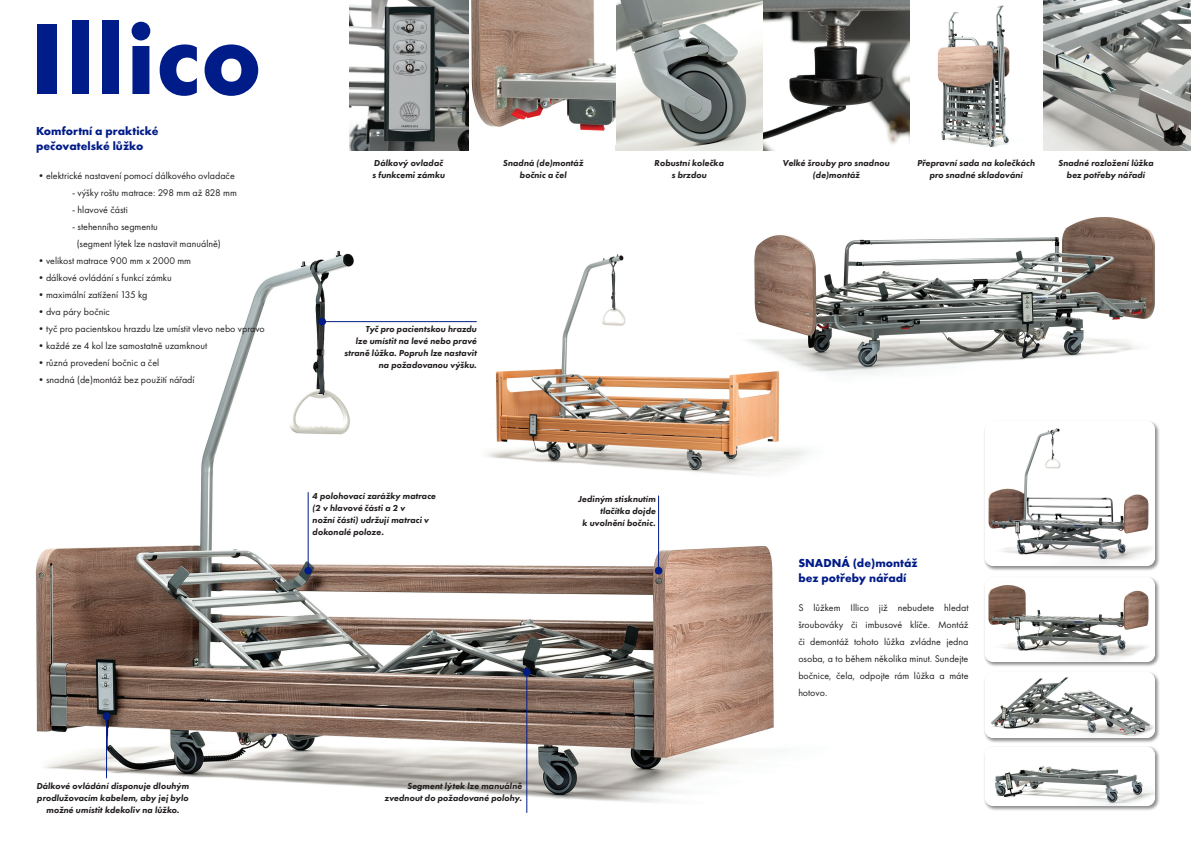
<style>
.page{position:relative;width:1191px;height:842px;background:#fff}
.page>*{position:absolute;margin:0;border:0;box-sizing:border-box;transform-origin:0 0}
.t1{font:700 97.4px "Futura BT";color:#001c88}
.t2{font:700 12px "Futura PT";color:#001c88}
.t3{font:10px/17px "Futura PT";color:#231f20;text-align:justify}
.t4{font:italic 800 9px/12px "Futura PT";color:#231f20}
</style>
<div class="page">
<img style="left:36px;top:251px;width:742px;height:562px">
<img style="left:473px;top:253px;width:335px;height:239px">
<img style="left:702px;top:217px;width:453px;height:171px">
<div style="left:983px;top:746px;width:177px;height:65px;background:#231f20;opacity:.5"></div>
<img style="left:984px;top:747px;width:171px;height:59px">
<div style="left:983px;top:671px;width:177px;height:72px;background:#231f20;opacity:.5"></div>
<img style="left:984px;top:672px;width:171px;height:66px">
<div style="left:983px;top:576px;width:177px;height:91px;background:#231f20;opacity:.5"></div>
<img style="left:984px;top:577px;width:171px;height:85px">
<div style="left:983px;top:420px;width:177px;height:151px;background:#231f20;opacity:.5"></div>
<img style="left:984px;top:421px;width:171px;height:145px">
<hr style="left:106px;top:718px;width:1px;height:60px;background:#001c88">
<hr style="left:526px;top:673px;width:1px;height:140px;background:#001c88">
<div style="left:655px;top:567px;width:7px;height:7px;background:#001c88;border-radius:50%"></div>
<hr style="left:658px;top:495px;width:1px;height:76px;background:#001c88">
<div style="left:523px;top:668px;width:7px;height:8px;background:#001c88;border-radius:50%"></div>
<div style="left:103px;top:712px;width:7px;height:8px;background:#001c88;border-radius:50%"></div>
<hr style="left:308px;top:492px;width:1px;height:77px;background:#001c88">
<div style="left:304px;top:567px;width:8px;height:7px;background:#001c88;border-radius:50%"></div>
<hr style="left:324px;top:321px;width:153px;height:1px;background:#001c88">
<div style="left:318px;top:318px;width:8px;height:7px;background:#001c88;border-radius:50%"></div>
<img style="left:937px;top:5px;width:73px;height:142px">
<img style="left:762px;top:0;width:147px;height:150px">
<svg style="left:615px;top:0;width:147px;height:150px;background:#abafac"></svg>
<img style="left:471px;top:0;width:144px;height:131px">
<img style="left:349px;top:0;width:120px;height:150px">
<img style="left:1043px;top:0;width:148px;height:150px">
<p class="t1" style="left:30px;top:0;width:233px">Illico</p>
<p class="t2" style="left:36px;top:123px;width:124px">Komfortní a praktické</p>
<p class="t2" style="left:36px;top:138px;width:109px">pečovatelské lůžko</p>
<p class="t3" style="left:36px;top:167px;width:200px">•elektrické nastavení pomocí dálkového ovladače</p>
<p class="t3" style="left:72px;top:184px;width:166px">- výšky roštu matrace: 298 mm až 828 mm</p>
<p class="t3" style="left:72px;top:201px;width:57px">- hlavové části</p>
<p class="t3" style="left:72px;top:218px;width:87px">- stehenního segmentu</p>
<p class="t3" style="left:77px;top:235px;width:146px">(segment lýtek lze nastavit manuálně)</p>
<p class="t3" style="left:36px;top:252px;width:157px">•velikost matrace 900 mm x 2000 mm</p>
<p class="t3" style="left:36px;top:269px;width:137px">•dálkové ovládání s funkcí zámku</p>
<p class="t3" style="left:36px;top:286px;width:113px">•maximální zatížení 135 kg</p>
<p class="t3" style="left:36px;top:303px;width:75px">•dva páry bočnic</p>
<p class="t3" style="left:36px;top:320px;width:230px">•tyč pro pacientskou hrazdu lze umístit vlevo nebo vpravo</p>
<p class="t3" style="left:36px;top:337px;width:173px">•každé ze 4 kol lze samostatně uzamknout</p>
<p class="t3" style="left:36px;top:354px;width:125px">•různá provedení bočnic a čel</p>
<p class="t3" style="left:36px;top:371px;width:160px">•snadná (de)montáž bez použití nářadí</p>
<p class="t4" style="left:374px;top:156px;width:70px">Dálkový ovladač</p>
<p class="t4" style="left:372px;top:168px;width:74px">s funkcemi zámku</p>
<p class="t4" style="left:503px;top:156px;width:82px">Snadná (de)montáž</p>
<p class="t4" style="left:519px;top:168px;width:48px">bočnic a čel</p>
<p class="t4" style="left:654px;top:156px;width:71px">Robustní kolečka</p>
<p class="t4" style="left:671px;top:168px;width:37px">s brzdou</p>
<p class="t4" style="left:366px;top:323px;width:113px">Tyč pro pacientskou hrazdu</p>
<p class="t4" style="left:355px;top:335px;width:123px">lze umístit na levé nebo pravé</p>
<p class="t4" style="left:344px;top:347px;width:134px">straně lůžka. Popruh lze nastavit</p>
<p class="t4" style="left:378px;top:359px;width:100px">na požadovanou výšku.</p>
<p class="t4" style="left:312px;top:490px;width:125px">4 polohovací zarážky matrace</p>
<p class="t4" style="left:312px;top:502px;width:118px">(2 v hlavové části a 2 v nožní části) udržují matraci v dokonalé poloze.</p>
<p class="t4" style="left:578px;top:493px;width:79px">Jediným stisknutím</p>
<p class="t4" style="left:600px;top:505px;width:57px">tlačítka dojde</p>
<p class="t4" style="left:582px;top:517px;width:75px">k uvolnění bočnic.</p>
<p class="t4" style="left:36px;top:779px;width:154px">Dálkové ovládání disponuje dlouhým</p>
<p class="t4" style="left:37px;top:791px;width:153px">prodlužovacím kabelem, aby jej bylo</p>
<p class="t4" style="left:46px;top:803px;width:135px">možné umístit kdekoliv na lůžko.</p>
<p class="t4" style="left:407px;top:779px;width:116px">Segment lýtek lze manuálně</p>
<p class="t4" style="left:384px;top:791px;width:139px">zvednout do požadované polohy.</p>
<p class="t4" style="left:782px;top:156px;width:108px">Velké šrouby pro snadnou</p>
<p class="t4" style="left:812px;top:168px;width:48px">(de)montáž</p>
<p class="t4" style="left:917px;top:156px;width:119px">Přepravní sada na kolečkách</p>
<p class="t4" style="left:929px;top:168px;width:95px">pro snadné skladování</p>
<p class="t4" style="left:1058px;top:156px;width:97px">Snadné rozložení lůžka</p>
<p class="t4" style="left:1066px;top:168px;width:80px">bez potřeby nářadí</p>
<p class="t2" style="left:798px;top:555px;width:121px">SNADNÁ (de)montáž</p>
<p class="t2" style="left:798px;top:570px;width:109px">bez potřeby nářadí</p>
<p class="t3" style="left:798px;top:599px;width:172px">S lůžkem Illico již nebudete hledat šroubováky či imbusové klíče. Montáž či demontáž tohoto lůžka zvládne jedna osoba, a to během několika minut. Sundejte bočnice, čela, odpojte rám lůžka a máte hotovo.</p>
</div>
